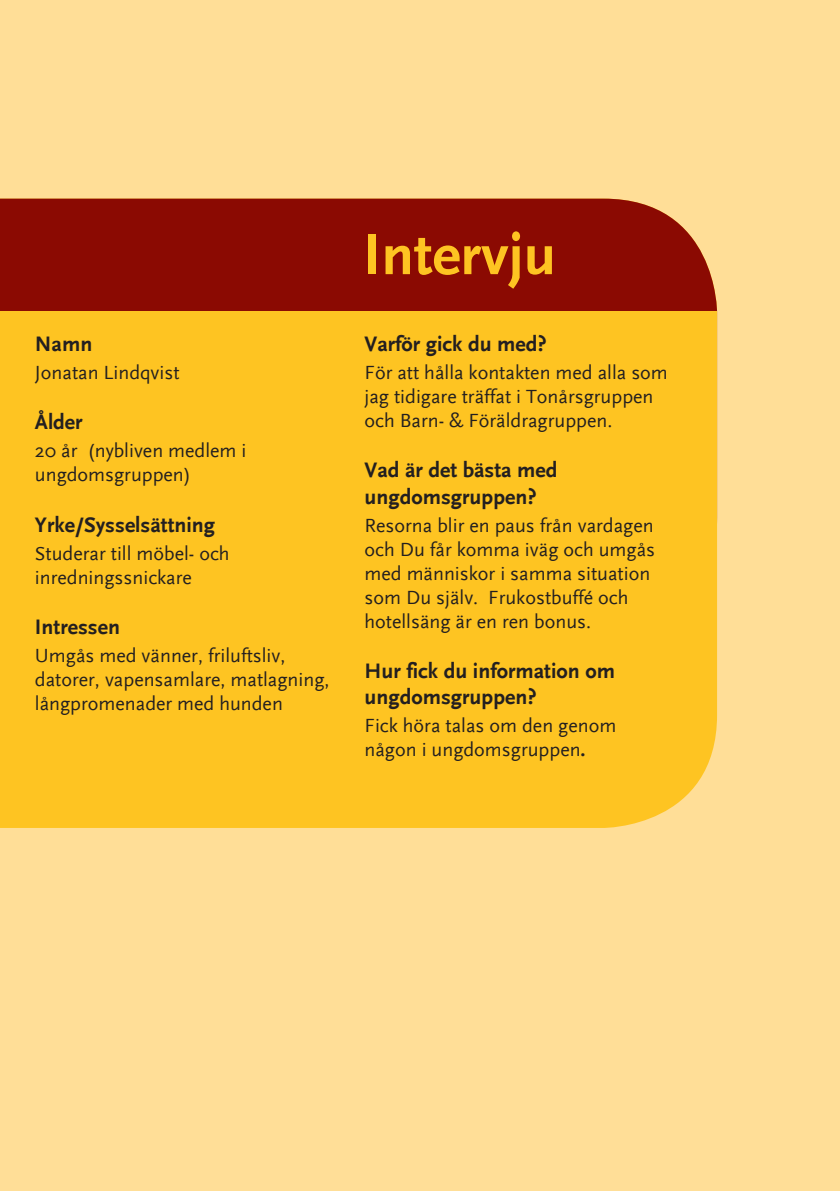
<style>
.page{position:relative;width:840px;height:1191px;background:#fff}
.page>*{position:absolute;margin:0;border:0;box-sizing:border-box;transform-origin:0 0}
.t1{font:700 60px "Scala Sans";color:#fec422}
.t2{font:700 22px/26.4px "Scala Sans";color:#231f20}
.t3{font:20px/24px "Scala Sans";color:#231f20}
.s1{font-weight:700}
</style>
<div class="page">
<div style="left:0;top:0;width:839px;height:1191px;background:#ffde97"></div>
<div style="left:0;top:668px;width:717px;height:160px;background:#fec422"></div>
<div style="left:0;top:199px;width:717px;height:112px;background:#8b0a02"></div>
<div style="left:0;top:311px;width:717px;height:357px;background:#fec422"></div>
<p class="t2" style="left:35px;top:331px;width:59px">Namn</p>
<p class="t3" style="left:35px;top:361px;width:146px">Jonatan Lindqvist</p>
<p class="t2" style="left:35px;top:409px;width:49px">Ålder</p>
<p class="t3" style="left:35px;top:439px;width:213px">20 år (nybliven medlem i ungdomsgruppen)</p>
<p class="t2" style="left:35px;top:512px;width:182px">Yrke/Sysselsättning</p>
<p class="t3" style="left:35px;top:542px;width:196px">Studerar till möbel- och inredningssnickare</p>
<p class="t2" style="left:35px;top:614px;width:87px">Intressen</p>
<p class="t3" style="left:35px;top:644px;width:296px">Umgås med vänner, friluftsliv, datorer, vapensamlare, matlagning, långpromenader med hunden</p>
<h1 class="t1" style="left:363px;top:222px;width:194px">Intervju</h1>
<p class="t2" style="left:364px;top:331px;width:184px">Varför gick du med?</p>
<p class="t3" style="left:364px;top:361px;width:305px">För att hålla kontakten med alla som jag tidigare träffat i Tonårsgruppen och Barn- &amp; Föräldragruppen.</p>
<p class="t2" style="left:364px;top:457px;width:194px">Vad är det bästa med ungdomsgruppen?</p>
<p class="t3" style="left:364px;top:514px;width:292px">Resorna blir en paus från vardagen och Du får komma iväg och umgås med människor i samma situation som Du själv. Frukostbuffé och hotellsäng är en ren bonus.</p>
<p class="t2" style="left:364px;top:658px;width:252px">Hur fick du information om ungdomsgruppen?</p>
<p class="t3" style="left:364px;top:714px;width:253px">Fick höra talas om den genom någon i ungdomsgruppen<span class="s1">.</span></p>
</div>
